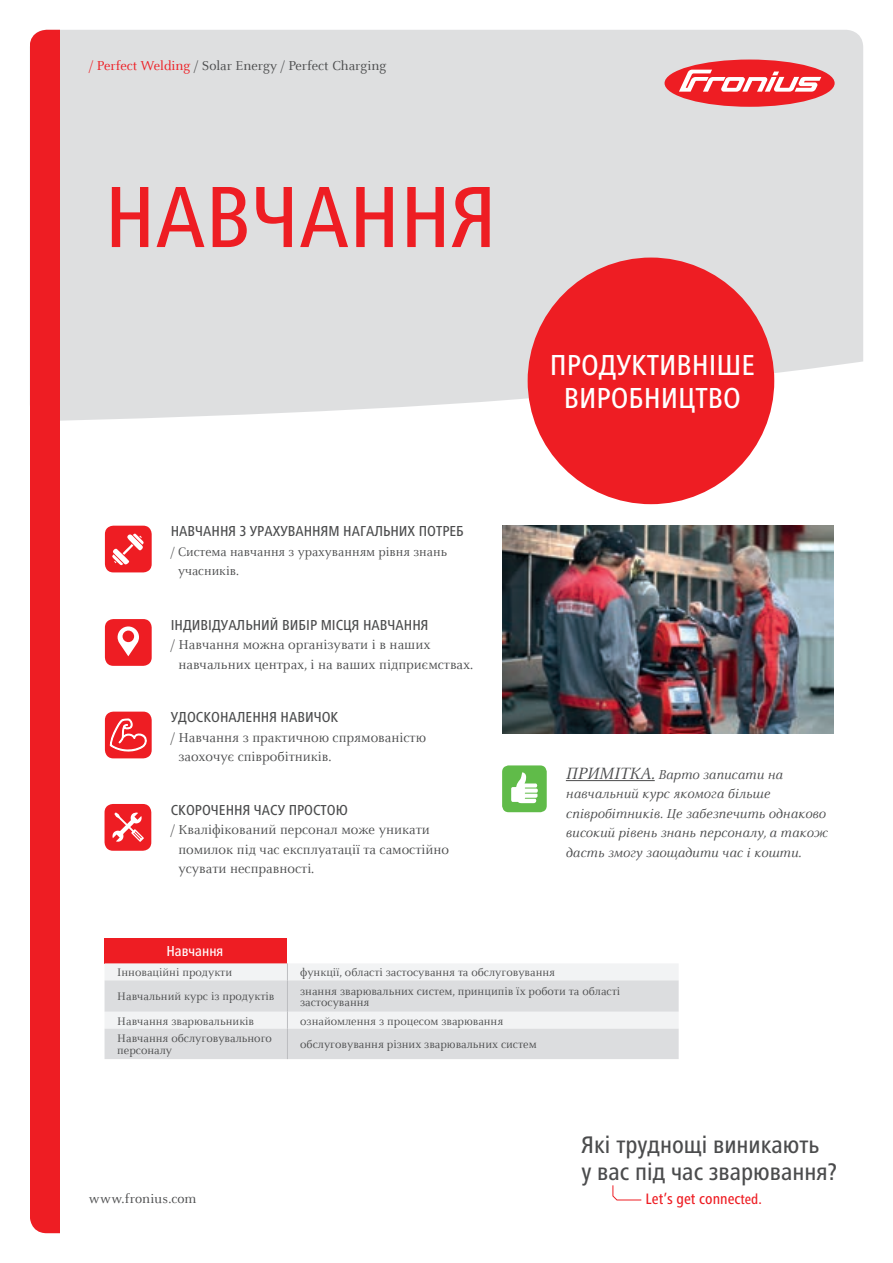
<style>
.page{position:relative;width:893px;height:1263px;background:#fff}
.page>*{position:absolute;margin:0;border:0;box-sizing:border-box;transform-origin:0 0}
.t1{font:500 condensed 90px "Frutiger Next LTW1 G";color:#ee1d23}
.t2{font:500 condensed 30px/32.7px "Frutiger Next LTW1 G";color:#fff;text-align:center}
.t3{font:500 condensed 24.9px/26.8px "Frutiger Next LTW1 G";color:#4b4c4d}
.t4{font:500 condensed 15.6px "Frutiger Next LTW1 G";color:#ee1d23}
.t5{font:500 condensed 15px "Frutiger Next LTW1 G";color:#4b4c4d}
.t6{font:500 condensed 15px "Frutiger Next LTW1 G";color:#fff}
.t7{font:14.25px/19.5px "Celeste Offc Pro";color:#4b4c4d}
.t8{font:italic 14.25px/19.5px "Celeste Offc Pro";color:#4b4c4d}
.t9{font:13.5px/19.5px "Celeste Offc Pro";color:#4b4c4d}
.t10{font:12px/10.9px "Celeste Offc Pro";color:#4b4c4d}
.s1{color:#ee1d23}
.s2{font-size:18px}
.s3{font-size:14.7px}
</style>
<div class="page">
<div style="left:60px;top:30px;width:803px;height:391px;background:#dedfe0"></div>
<div style="left:30px;top:30px;width:30px;height:1203px;background:#ee1d23"></div>
<div style="left:664px;top:60px;width:171px;height:47px;background:#ee1d23;border-radius:50%"></div>
<svg style="left:679px;top:70px;width:142px;height:22px"></svg>
<img style="left:502px;top:525px;width:331px;height:208px">
<div style="left:105px;top:526px;width:47px;height:46px;background:#ee1d23;border-radius:9px"></div>
<svg style="left:112px;top:533px;width:32px;height:33px"></svg>
<div style="left:105px;top:619px;width:47px;height:47px;background:#ee1d23;border-radius:9px"></div>
<svg style="left:118px;top:626px;width:21px;height:30px"></svg>
<div style="left:105px;top:804px;width:46px;height:47px;background:#ee1d23;border-radius:9px"></div>
<svg style="left:112px;top:812px;width:32px;height:30px"></svg>
<div style="left:502px;top:765px;width:45px;height:47px;background:#60bb49;border-radius:7px"></div>
<svg style="left:511px;top:772px;width:27px;height:31px"></svg>
<div style="left:105px;top:712px;width:47px;height:46px;background:#ee1d23;border-radius:9px"></div>
<svg style="left:109px;top:718px;width:39px;height:41px"></svg>
<div style="left:528px;top:258px;width:246px;height:246px;background:#ee1d23;border-radius:50%"></div>
<div style="left:105px;top:938px;width:182px;height:25px;background:#ee1d23"></div>
<div style="left:105px;top:1029px;width:574px;height:30px;background:#dcdddf"></div>
<svg style="left:105px;top:963px;width:574px;height:66px"></svg>
<hr style="left:287px;top:1029px;width:1px;height:30px;background:#bcbdc0">
<hr style="left:566px;top:780px;width:89px;height:1px;background:#4b4c4d">
<svg style="left:612px;top:1185px;width:30px;height:16px"></svg>
<p class="t7" style="left:89px;top:56px;width:299px"><span class="s1">/ Perfect Welding</span> / Solar Energy / Perfect Charging</p>
<h1 class="t1" style="left:105px;top:166px;width:394px">НАВЧАННЯ</h1>
<p class="t5" style="left:171px;top:523px;width:295px">НАВЧАННЯ З УРАХУВАННЯМ НАГАЛЬНИХ ПОТРЕБ</p>
<p class="t9" style="left:178px;top:542px;width:271px;text-indent:-7px">/ Система навчання з урахуванням рівня знань учасників.</p>
<p class="t5" style="left:171px;top:616px;width:259px">ІНДИВІДУАЛЬНИЙ ВИБІР МІСЦЯ НАВЧАННЯ</p>
<p class="t7" style="left:178px;top:635px;width:296px;text-indent:-8px">/ Навчання можна організувати і в наших навчальних центрах, і на ваших підприємствах.</p>
<p class="t5" style="left:171px;top:709px;width:169px">УДОСКОНАЛЕННЯ НАВИЧОК</p>
<p class="t7" style="left:178px;top:727px;width:249px;text-indent:-8px">/ Навчання з практичною спрямованістю заохочує співробітників.</p>
<p class="t5" style="left:171px;top:801px;width:179px">СКОРОЧЕННЯ ЧАСУ ПРОСТОЮ</p>
<p class="t7" style="left:178px;top:820px;width:272px;text-indent:-8px">/ Кваліфікований персонал може уникати помилок під час експлуатації та самостійно усувати несправності.</p>
<h2 class="t2" style="left:550px;top:349px;width:207px">ПРОДУКТИВНІШЕ<br>ВИРОБНИЦТВО</h2>
<p class="t8" style="left:566px;top:764px;width:263px"><span class="s2">ПРИМІТКА.</span> Варто записати на навчальний курс якомога більше співробітників. Це забезпечить однаково високий рівень знань персоналу, а також дасть змогу заощадити час і кошти.</p>
<p class="t6" style="left:166px;top:942px;width:59px">Навчання</p>
<p class="t10" style="left:117px;top:967px;width:116px">Інноваційні продукти</p>
<p class="t10" style="left:300px;top:967px;width:256px">функції, області застосування та обслуговування</p>
<p class="t10" style="left:117px;top:991px;width:159px">Навчальний курс із продуктів</p>
<p class="t10" style="left:300px;top:985px;width:321px">знання зварювальних систем, принципів їх роботи та області застосування</p>
<p class="t10" style="left:117px;top:1015px;width:138px">Навчання зварювальників</p>
<p class="t10" style="left:300px;top:1015px;width:205px">ознайомлення з процесом зварювання</p>
<p class="t10" style="left:117px;top:1032px;width:156px;line-height:12.1px">Навчання обслуговувального персоналу</p>
<p class="t10" style="left:300px;top:1039px;width:238px">обслуговування різних зварювальних систем</p>
<p class="t7" style="left:89px;top:1189px;width:109px">www.fronius.com</p>
<h3 class="t3" style="left:581px;top:1132px;width:257px">Які труднощі виникають<br>у вас під час зварювання?</h3>
<p class="t4" style="left:646px;top:1190px;width:118px">Let’s get connec<span class="s3">ted.</span></p>
</div>
